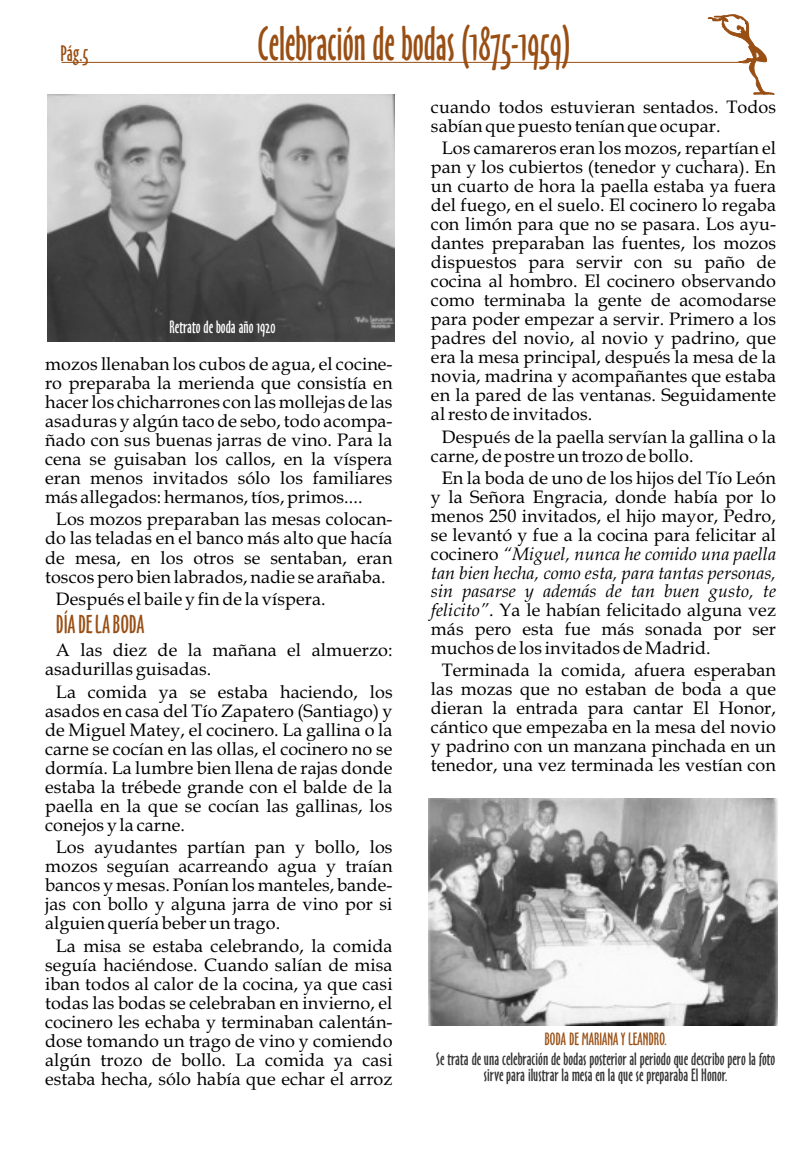
<style>
.page{position:relative;width:809px;height:1149px;background:#fff}
.page>*{position:absolute;margin:0;border:0;box-sizing:border-box;transform-origin:0 0}
.t1{font:45px "Oz Handicraft BT";color:#994f14;scale:.85 1}
.t2{font:24px "Oz Handicraft BT";letter-spacing:.005em;color:#994f14}
.t3{font:21px "Oz Handicraft BT";color:#994f14}
.t4{font:18px/19px "Book Antiqua";letter-spacing:.005em;color:#000}
.t5{font:italic 18px "Book Antiqua";letter-spacing:.005em;color:#000}
.t6{font:16.5px/16.2px "Oz Handicraft BT";color:#333;text-align:center}
.t7{font:16.5px "Oz Handicraft BT";color:#994f14}
.t8{font:16.5px "Oz Handicraft BT";color:#fff}
.s1{font-style:normal}
.s2{font-style:italic}
</style>
<div class="page">
<img style="left:48px;top:94px;width:346px;height:247px">
<hr style="left:61px;top:62px;width:679px;height:1px;background:#994f14">
<svg style="left:708px;top:14px;width:66px;height:81px"></svg>
<img style="left:429px;top:798px;width:348px;height:227px">
<h1 class="t1" style="left:258px;top:26px;width:369px">Celebración de bodas (1875-1959)</h1>
<p class="t4" style="left:431px;top:99px;width:347px">cuando todos estuvieran sentados. Todos sabían que puesto tenían que ocupar.</p>
<p class="t4" style="left:431px;top:141px;width:346px;text-align:center">Los camareros eran los mozos, repartían el pan y los cubiertos (tenedor y cuchara). En un cuarto de hora la paella estaba ya fuera del fuego, en el suelo. El cocinero lo regaba con limón para que no se pasara. Los ayu&shy;dantes preparaban las fuentes, los mozos dispuestos para servir con su paño de cocina al hombro. El cocinero observando como terminaba la gente de acomodarse para poder empezar a servir. Primero a los padres del novio, al novio y padrino, que</p>
<p class="t4" style="left:45px;top:356px;width:349px">mozos llenaban los cubos de agua, el cocine-</p>
<p class="t4" style="left:431px;top:350px;width:346px">era la mesa principal, después la mesa de la novia, madrina y acompañantes que estaba</p>
<p class="t3" style="left:60px;top:45px;width:29px">Pág.5</p>
<p class="t8" style="left:169px;top:321px;width:107px">Retrato de boda año 1920</p>
<p class="t4" style="left:45px;top:376px;width:349px">ro preparaba la merienda que consistía en</p>
<p class="t4" style="left:431px;top:388px;width:346px">en la pared de las ventanas. Seguidamente</p>
<p class="t4" style="left:45px;top:395px;width:349px">hacer los chicharrones con las mollejas de las</p>
<p class="t4" style="left:431px;top:407px;width:163px">al resto de invitados.</p>
<p class="t4" style="left:45px;top:414px;width:349px">asaduras y algún taco de sebo, todo acompa&shy;ñado con sus buenas jarras de vino. Para la</p>
<p class="t4" style="left:442px;top:429px;width:336px">Después de la paella servían la gallina o la</p>
<p class="t4" style="left:45px;top:452px;width:349px">cena se guisaban los callos, en la víspera</p>
<p class="t4" style="left:431px;top:448px;width:264px">carne, de postre un trozo de bollo.</p>
<p class="t4" style="left:45px;top:471px;width:349px">eran menos invitados sólo los familiares</p>
<p class="t4" style="left:442px;top:471px;width:336px">En la boda de uno de los hijos del Tío León</p>
<p class="t4" style="left:45px;top:490px;width:319px">más allegados: hermanos, tíos, primos....</p>
<p class="t4" style="left:431px;top:490px;width:346px">y la Señora Engracia, donde había por lo</p>
<p class="t4" style="left:56px;top:512px;width:338px">Los mozos preparaban las mesas colocan-</p>
<p class="t4" style="left:431px;top:509px;width:346px">menos 250 invitados, el hijo mayor, Pedro,</p>
<p class="t4" style="left:45px;top:531px;width:349px">do las teladas en el banco más alto que hacía</p>
<p class="t4" style="left:431px;top:528px;width:346px">se levantó y fue a la cocina para felicitar al</p>
<p class="t4" style="left:45px;top:550px;width:77px">de mesa,</p>
<p class="t5" style="left:431px;top:547px;width:346px"><span class="s1">cocinero</span> “Miguel, nunca he comido una paella</p>
<p class="t4" style="left:131px;top:550px;width:263px">en los otros se sentaban, eran</p>
<p class="t5" style="left:431px;top:566px;width:346px">tan bien hecha, como esta, para tantas personas,</p>
<p class="t4" style="left:45px;top:569px;width:342px">toscos pero bien labrados, nadie se arañaba.</p>
<p class="t5" style="left:431px;top:584px;width:346px">sin pasarse y además de tan buen gusto, te</p>
<p class="t4" style="left:56px;top:591px;width:271px">Después el baile y fin de la víspera.</p>
<p class="t4" style="left:431px;top:602px;width:346px"><span class="s2">felicito”</span>. Ya le habían felicitado alguna vez más pero esta fue más sonada por ser</p>
<h2 class="t2" style="left:56px;top:615px;width:90px">DÍA DE LA BODA</h2>
<p class="t4" style="left:56px;top:643px;width:48px">A las</p>
<p class="t4" style="left:431px;top:640px;width:281px">muchos de los invitados de Madrid.</p>
<p class="t4" style="left:45px;top:643px;width:349px;text-indent:68px">diez de la mañana el almuerzo: asadurillas guisadas.</p>
<p class="t4" style="left:441px;top:663px;width:336px">Terminada la comida, afuera esperaban</p>
<p class="t4" style="left:56px;top:684px;width:93px">La comida</p>
<p class="t4" style="left:431px;top:682px;width:346px">las mozas que no estaban de boda a que</p>
<p class="t4" style="left:45px;top:684px;width:349px;text-align:right">ya se estaba haciendo, los<br>asados en casa del Tío Zapatero (Santiago) y</p>
<p class="t4" style="left:431px;top:701px;width:346px">dieran la entrada para cantar El Honor,</p>
<p class="t4" style="left:45px;top:722px;width:349px">de Miguel Matey, el cocinero. La gallina o la</p>
<p class="t4" style="left:431px;top:720px;width:346px">cántico que empezaba en la mesa del novio</p>
<p class="t4" style="left:45px;top:741px;width:349px">carne se cocían en las ollas, el cocinero no se</p>
<p class="t4" style="left:431px;top:739px;width:346px">y padrino con un manzana pinchada en un</p>
<p class="t4" style="left:45px;top:760px;width:349px">dormía. La lumbre bien llena de rajas donde</p>
<p class="t4" style="left:431px;top:758px;width:346px">tenedor, una vez terminada les vestían con</p>
<p class="t4" style="left:45px;top:779px;width:349px;text-align:justify">estaba la trébede grande con el balde de la paella en la que se cocían las gallinas, los conejos y la carne.</p>
<p class="t4" style="left:45px;top:840px;width:349px;text-align:justify;text-indent:11px">Los ayudantes partían pan y bollo, los mozos seguían acarreando agua y traían bancos y mesas. Ponían los manteles, bande&shy;jas con bollo y alguna jarra de vino por si alguien quería beber un trago.</p>
<p class="t4" style="left:45px;top:938px;width:349px;text-align:justify;text-indent:11px">La misa se estaba celebrando, la comida seguía haciéndose. Cuando salían de misa iban todos al calor de la cocina, ya que casi todas las bodas se celebraban en invierno, el cocinero les echaba y terminaban calentán&shy;dose tomando un trago de vino y comiendo algún trozo de bollo. La comida ya casi estaba hecha, sólo había que echar el arroz</p>
<p class="t7" style="left:544px;top:1033px;width:124px">BODA DE MARIANA Y LEANDRO.</p>
<p class="t6" style="left:436px;top:1052px;width:340px">Se trata de una celebración de bodas posterior al periodo que describo pero la foto sirve para ilustrar la mesa en la que se preparaba El Honor.</p>
</div>
